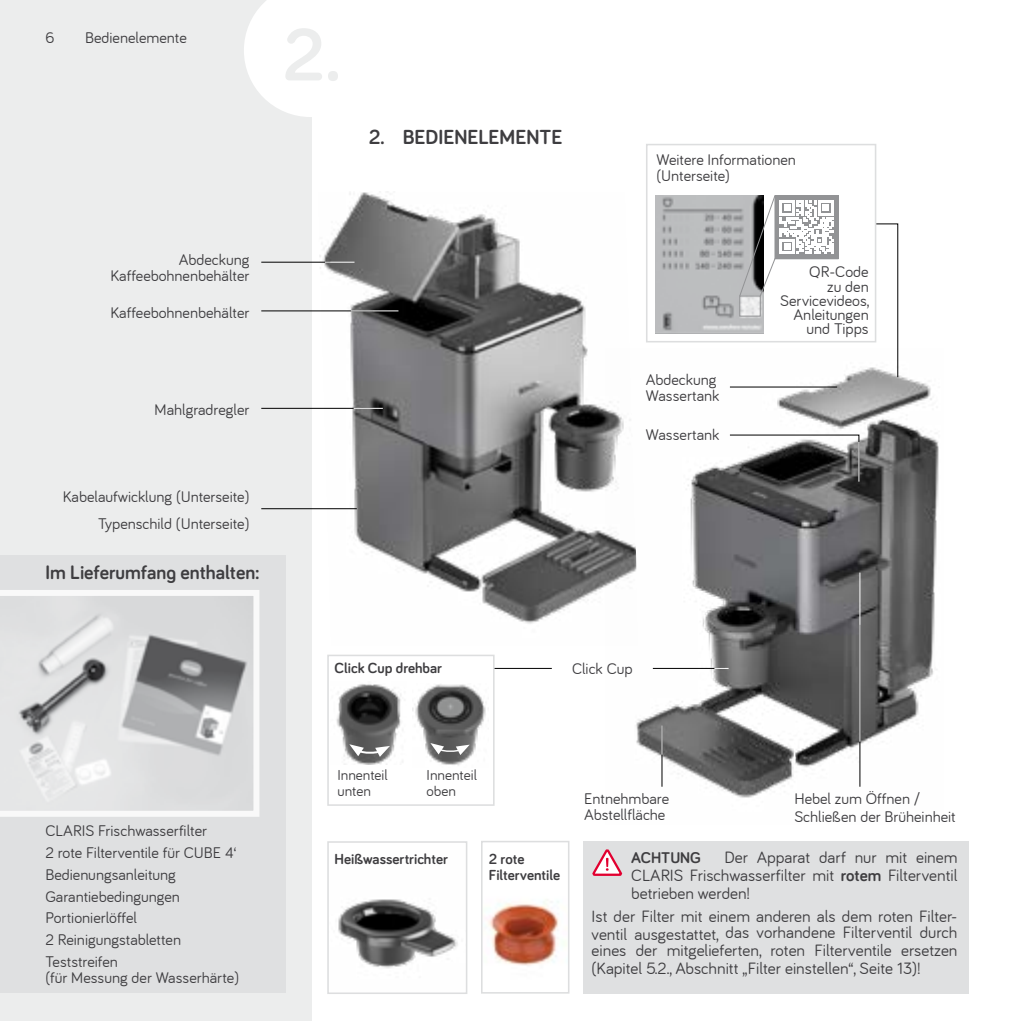
<style>
.page{position:relative;width:1021px;height:1021px;background:#fff}
.page>*{position:absolute;margin:0;border:0;box-sizing:border-box;transform-origin:0 0}
.t1{font:700 21px "Bariol";color:#3e3d40}
.t2{font:700 20px "Bariol";color:#3e3d40}
.t3{font:17px/18px "Bariol";color:#3e3d40}
.t4{font:16px/21.6px "Bariol";color:#3e3d40}
.t5{font:700 16px "Bariol";color:#3e3d40}
.t6{font:700 15px/16px "Bariol";color:#3e3d40}
.t7{font:15px/16px "Bariol";color:#3e3d40}
.s1{font-weight:700}
</style>
<div class="page">
<div style="left:0;top:0;width:312px;height:1020px;background:#eceded"></div>
<svg style="left:244px;top:0;width:68px;height:117px"></svg>
<img style="left:317px;top:191px;width:288px;height:433px">
<img style="left:605px;top:349px;width:334px;height:449px">
<div style="left:0;top:555px;width:286px;height:437px;background:#dfe0e1"></div>
<svg style="left:0;top:590px;width:259px;height:226px"></svg>
<div style="left:583px;top:840px;width:385px;height:153px;background:#dfe0e1"></div>
<svg style="left:592px;top:849px;width:31px;height:27px"></svg>
<hr style="left:473px;top:668px;width:79px;height:1px;background:#000">
<hr style="left:261px;top:310px;width:112px;height:1px;background:#000">
<hr style="left:261px;top:408px;width:112px;height:1px;background:#000">
<hr style="left:261px;top:262px;width:69px;height:1px;background:#000">
<hr style="left:261px;top:508px;width:96px;height:1px;background:#000">
<hr style="left:351px;top:310px;width:47px;height:1px;background:#fff">
<hr style="left:353px;top:408px;width:30px;height:1px;background:#fff">
<svg style="left:325px;top:262px;width:29px;height:1px"></svg>
<img style="left:338px;top:899px;width:120px;height:70px">
<div style="left:327px;top:841px;width:140px;height:153px;border:2px solid #dddedf"></div>
<svg style="left:729px;top:434px;width:130px;height:47px"></svg>
<hr style="left:859px;top:624px;width:1px;height:162px;background:#000">
<hr style="left:730px;top:386px;width:107px;height:1px;background:#000">
<hr style="left:653px;top:668px;width:72px;height:1px;background:#000">
<svg style="left:714px;top:668px;width:14px;height:1px"></svg>
<hr style="left:661px;top:725px;width:1px;height:61px;background:#000">
<svg style="left:661px;top:725px;width:1px;height:29px"></svg>
<hr style="left:859px;top:572px;width:1px;height:169px;background:#fff">
<hr style="left:858px;top:442px;width:1px;height:39px;background:#fff">
<div style="left:327px;top:654px;width:167px;height:151px;background:#fff;border:2px solid #dddedf"></div>
<img style="left:412px;top:684px;width:74px;height:82px">
<img style="left:336px;top:684px;width:67px;height:80px">
<svg style="left:349px;top:744px;width:41px;height:12px"></svg>
<svg style="left:430px;top:743px;width:40px;height:12px"></svg>
<img style="left:488px;top:901px;width:78px;height:65px">
<div style="left:481px;top:840px;width:88px;height:153px;border:2px solid #dddedf"></div>
<div style="left:646px;top:144px;width:230px;height:198px;background:#fff;border:2px solid #dddedf"></div>
<img style="left:655px;top:196px;width:83px;height:137px">
<svg style="left:738px;top:194px;width:160px;height:184px"></svg>
<div style="left:739px;top:295px;width:21px;height:21px;border:1px solid #929395"></div>
<p class="t4" style="left:45px;top:27px;width:11px">6</p>
<p class="t4" style="left:85px;top:27px;width:103px">Bedienelemente</p>
<p class="t4" style="left:110px;top:251px;width:140px;line-height:16px;text-align:right">Abdeckung<br>Kaffeebohnenbehälter</p>
<p class="t4" style="left:110px;top:301px;width:140px">Kaffeebohnenbehälter</p>
<p class="t4" style="left:154px;top:399px;width:96px">Mahlgradregler</p>
<p class="t4" style="left:63px;top:482px;width:188px;line-height:27.4px;text-align:right">Kabelaufwicklung (Unterseite)<br>Typenschild (Unterseite)</p>
<p class="t2" style="left:45px;top:558px;width:216px">Im Lieferumfang enthalten:</p>
<p class="t4" style="left:45px;top:820px;width:192px">CLARIS Frischwasserfilter<br>2 rote Filterventile für CUBE 4‘<br>Bedienungsanleitung<br>Garantiebedingungen<br>Portionierlöffel<br>2 Reinigungstabletten<br>Teststreifen</p>
<p class="t4" style="left:45px;top:966px;width:195px">(für Messung der Wasserhärte)</p>
<h1 class="t1" style="left:369px;top:123px;width:195px">2. BEDIENELEMENTE</h1>
<p class="t4" style="left:656px;top:152px;width:141px;line-height:16px">Weitere Informationen (Unterseite)</p>
<p class="t4" style="left:646px;top:372px;width:75px;line-height:16px">Abdeckung<br>Wassertank</p>
<p class="t4" style="left:646px;top:423px;width:75px">Wassertank</p>
<p class="t4" style="left:780px;top:265px;width:91px;line-height:14px;text-align:right">QR-Code<br>zu den<br>Servicevideos,<br>Anleitungen und Tipps</p>
<p class="t6" style="left:334px;top:660px;width:109px">Click Cup drehbar</p>
<p class="t4" style="left:572px;top:658px;width:62px">Click Cup</p>
<p class="t7" style="left:337px;top:766px;width:52px">Innenteil unten</p>
<p class="t7" style="left:426px;top:766px;width:52px">Innenteil oben</p>
<p class="t6" style="left:334px;top:850px;width:115px">Heißwassertrichter</p>
<p class="t6" style="left:489px;top:850px;width:73px">2 rote<br>Filterventile</p>
<p class="t4" style="left:584px;top:790px;width:86px;line-height:16px">Entnehmbare<br>Abstellfläche</p>
<p class="t4" style="left:794px;top:789px;width:163px;line-height:18px">Hebel zum Öffnen /<br>Schließen der Brüheinheit</p>
<p class="t3" style="left:631px;top:848px;width:328px;text-align:justify;text-indent:93px">Der Apparat darf nur mit einem CLARIS Frischwasserfilter mit <span class="s1">rotem</span> Filterventil betrieben werden!</p>
<p class="t3" style="left:591px;top:908px;width:367px;line-height:16px">Ist der Filter mit einem anderen als dem roten Filter&shy;ventil ausgestattet, das vorhandene Filterventil durch</p>
<p class="t3" style="left:591px;top:941px;width:367px">eines der mitgelieferten, roten Filterventile ersetzen (Kapitel 5.2., Abschnitt „Filter einstellen“, Seite 13)!</p>
<p class="t5" style="left:631px;top:846px;width:71px">ACHTUNG</p>
</div>
